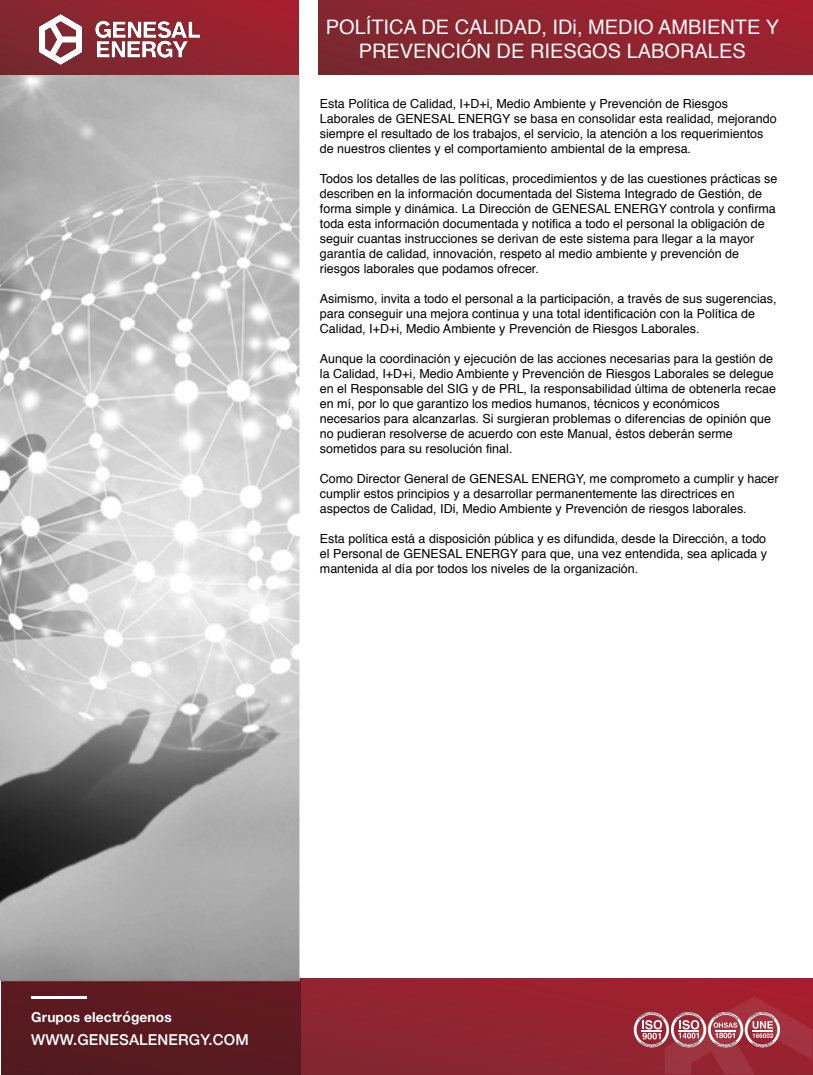
<style>
.page{position:relative;width:813px;height:1075px;background:#fff}
.page>*{position:absolute;margin:0;border:0;box-sizing:border-box;transform-origin:0 0}
.t1{font:20px/24px "Helvetica";color:#f9f9f9;text-align:center}
.t2{font:500 15px "Helvetica Neue";letter-spacing:.01em;color:#fff}
.t3{font:700 13.75px "Helvetica Neue";letter-spacing:.01em;color:#fff}
.t4{font:12.5px/15px "Helvetica";color:#000}
</style>
<div class="page">
<img style="left:300px;top:979px;width:512px;height:95px">
<div style="left:633px;top:1012px;width:36px;height:35px;border:3px solid #fff;border-radius:50%"></div>
<img style="left:0;top:75px;width:300px;height:1000px">
<img style="left:0;top:0;width:299px;height:75px">
<img style="left:319px;top:0;width:493px;height:75px">
<img style="left:39px;top:15px;width:160px;height:49px">
<svg style="left:638px;top:996px;width:174px;height:78px;background:#aa4450"></svg>
<h1 class="t1" style="left:326px;top:16px;width:455px">POLÍTICA DE CALIDAD, IDi, MEDIO AMBIENTE Y<br>PREVENCIÓN DE RIESGOS LABORALES</h1>
<p class="t4" style="left:320px;top:96px;width:458px">Esta Política de Calidad, I+D+i, Medio Ambiente y Prevención de Riesgos Laborales de GENESAL ENERGY se basa en consolidar esta realidad, mejorando siempre el resultado de los trabajos, el servicio, la atención a los requerimientos de nuestros clientes y el comportamiento ambiental de la empresa.</p>
<p class="t4" style="left:320px;top:171px;width:459px">Todos los detalles de las políticas, procedimientos y de las cuestiones prácticas se describen en la información documentada del Sistema Integrado de Gestión, de forma simple y dinámica. La Dirección de GENESAL ENERGY controla y confirma toda esta información documentada y notifica a todo el personal la obligación de seguir cuantas instrucciones se derivan de este sistema para llegar a la mayor garantía de calidad, innovación, respeto al medio ambiente y prevención de riesgos laborales que podamos ofrecer.</p>
<p class="t4" style="left:320px;top:291px;width:458px">Asimismo, invita a todo el personal a la participación, a través de sus sugerencias, para conseguir una mejora continua y una total identificación con la Política de<br>Calidad, I+D+i, Medio Ambiente y Prevención de Riesgos Laborales.</p>
<p class="t4" style="left:320px;top:351px;width:457px">Aunque la coordinación y ejecución de las acciones necesarias para la gestión de la Calidad, I+D+i, Medio Ambiente y Prevención de Riesgos Laborales se delegue en el Responsable del SIG y de PRL, la responsabilidad última de obtenerla recae en mí, por lo que garantizo los medios humanos, técnicos y económicos necesarios para alcanzarlas. Si surgieran problemas o diferencias de opinión que no pudieran resolverse de acuerdo con este Manual, éstos deberán serme sometidos para su resolución final.</p>
<p class="t4" style="left:320px;top:471px;width:460px">Como Director General de GENESAL ENERGY, me comprometo a cumplir y hacer cumplir estos principios y a desarrollar permanentemente las directrices en aspectos de Calidad, IDi, Medio Ambiente y Prevención de riesgos laborales.</p>
<p class="t4" style="left:320px;top:531px;width:448px;text-align:justify">Esta política está a disposición pública y es difundida, desde la Dirección, a todo el Personal de GENESAL ENERGY para que, una vez entendida, sea aplicada y mantenida al día por todos los niveles de la organización.</p>
<p class="t3" style="left:31px;top:1007px;width:142px">Grupos electrógenos</p>
<p class="t2" style="left:31px;top:1027px;width:219px">WWW.GENESALENERGY.COM</p>
</div>
